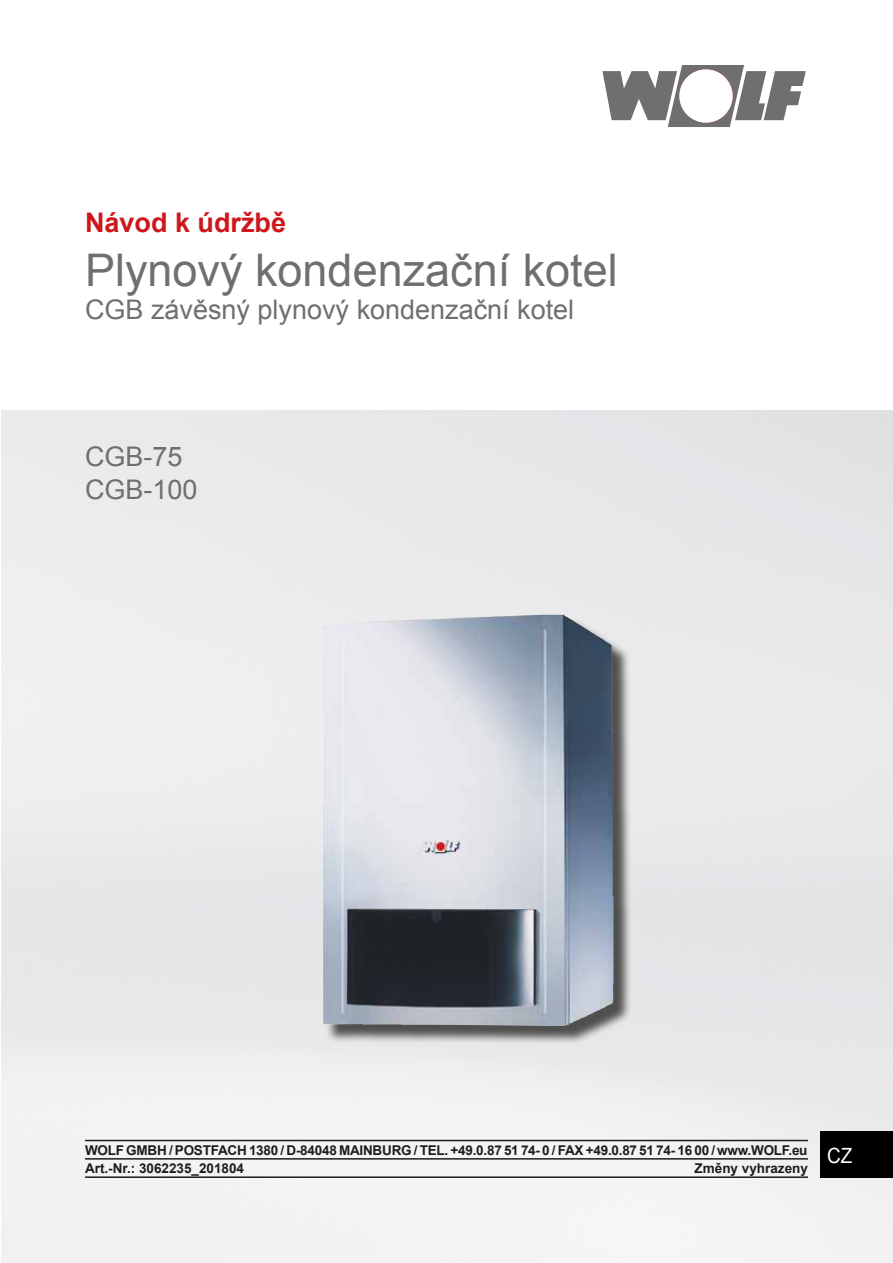
<style>
.page{position:relative;width:893px;height:1263px;background:#fff}
.page>*{position:absolute;margin:0;border:0;box-sizing:border-box;transform-origin:0 0}
.t1{font:45px "Arial";color:#706f6f}
.t2{font:27px/32.4px "Arial";color:#706f6f}
.t3{font:700 27px "Arial";color:#cd171a}
.t4{font:21px "Arial";color:#fff;scale:.9 1}
.t5{font:700 13.5px/18.3px "Arial";letter-spacing:-.015em;color:#1d1d1b}
</style>
<div class="page">
<svg style="left:602px;top:65px;width:204px;height:62px"></svg>
<img style="left:1px;top:410px;width:892px;height:853px">
<div style="left:679px;top:69px;width:54px;height:54px;background:#fff;border-radius:50%"></div>
<hr style="left:85px;top:1140px;width:723px;height:1px;background:#1d1d1b">
<hr style="left:85px;top:1158px;width:723px;height:1px;background:#1d1d1b">
<hr style="left:85px;top:1176px;width:723px;height:2px;background:#1d1d1b">
<div style="left:821px;top:1132px;width:72px;height:46px;background:#000"></div>
<div style="left:324px;top:617px;width:308px;height:427px;background:#1d1d1b;opacity:.75"></div>
<img style="left:322px;top:614px;width:291px;height:412px">
<h2 class="t3" style="left:85px;top:205px;width:203px">Návod k údržbě</h2>
<h1 class="t1" style="left:85px;top:241px;width:534px">Plynový kondenzační kotel</h1>
<h2 class="t2" style="left:85px;top:293px;width:491px">CGB závěsný plynový kondenzační kotel</h2>
<h2 class="t2" style="left:85px;top:441px;width:114px">CGB-75<br>CGB-100</h2>
<p class="t5" style="left:85px;top:1141px;width:724px">WOLF GMBH / POSTFACH 1380 / D-84048 MAINBURG / TEL. +49.0.87 51 74- 0 / FAX +49.0.87 51 74- 16 00 / www.WOLF.eu<br>Art.-Nr.: 3062235_201804</p>
<p class="t5" style="left:695px;top:1159px;width:115px">Změny vyhrazeny</p>
<h3 class="t4" style="left:827px;top:1141px;width:29px">CZ</h3>
</div>
